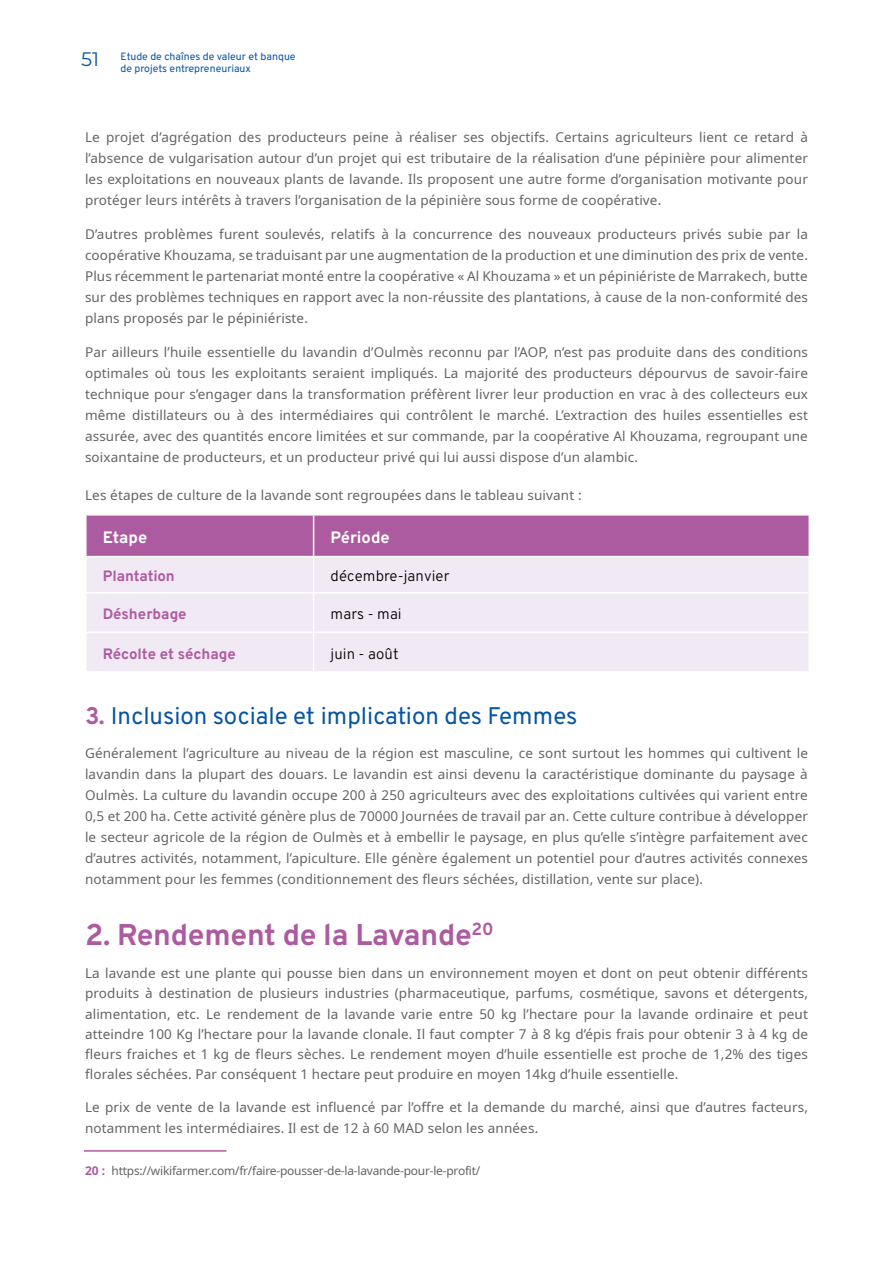
<style>
.page{position:relative;width:893px;height:1263px;background:#fff}
.page>*{position:absolute;margin:0;border:0;box-sizing:border-box;transform-origin:0 0}
.t1{font:700 30px "Overpass";letter-spacing:-.01em;color:#ad5ba0}
.t2{font:24px "Overpass";color:#0655a4}
.t3{font:700 16.5px "Overpass";color:#fff}
.t4{font:700 15px "Overpass";color:#ad5ba0}
.t5{font:15px "Overpass";letter-spacing:.005em;color:#000}
.t6{font:13.5px/21px "Noto Sans";letter-spacing:.01em;color:#636466;text-align:justify}
.t7{font:12px "Noto Sans";letter-spacing:-.02em;color:#636466}
.t8{font:10.5px/12px "Overpass";color:#0655a4;text-align:center}
.s1{font-family:"Montserrat Alternates";font-size:19.5px}
.s2{font-weight:700;color:#ad5ba0}
</style>
<div class="page">
<div style="left:87px;top:516px;width:721px;height:40px;background:#ad5ba0"></div>
<div style="left:87px;top:557px;width:721px;height:114px;background:#f1e9f3"></div>
<hr style="left:313px;top:516px;width:1px;height:40px;background:#fff">
<hr style="left:313px;top:557px;width:1px;height:35px;background:#fff">
<hr style="left:85px;top:592px;width:229px;height:1px;background:#fff">
<hr style="left:314px;top:592px;width:496px;height:1px;background:#fff">
<hr style="left:313px;top:593px;width:1px;height:38px;background:#fff">
<hr style="left:85px;top:631px;width:229px;height:2px;background:#fff">
<hr style="left:314px;top:631px;width:496px;height:2px;background:#fff">
<hr style="left:313px;top:633px;width:1px;height:38px;background:#fff">
<hr style="left:84px;top:1150px;width:142px;height:2px;background:#ad5ba0">
<p class="t8" style="left:81px;top:50px;width:216px"><span class="s1">51</span> Etude de chaînes de valeur et banque de projets entrepreneuriaux</p>
<p class="t6" style="left:85px;top:127px;width:724px">Le projet d’agrégation des producteurs peine à réaliser ses objectifs. Certains agriculteurs lient ce retard à l’absence de vulgarisation autour d’un projet qui est tributaire de la réalisation d’une pépinière pour alimenter les exploitations en nouveaux plants de lavande. Ils proposent une autre forme d’organisation motivante pour protéger leurs intérêts à travers l’organisation de la pépinière sous forme de coopérative.</p>
<p class="t6" style="left:85px;top:224px;width:724px">D’autres problèmes furent soulevés, relatifs à la concurrence des nouveaux producteurs privés subie par la coopérative Khouzama, se traduisant par une augmentation de la production et une diminution des prix de vente.<br>Plus récemment le partenariat monté entre la coopérative « Al Khouzama » et un pépiniériste de Marrakech, butte sur des problèmes techniques en rapport avec la non-réussite des plantations, à cause de la non-conformité des plans proposés par le pépiniériste.</p>
<p class="t6" style="left:85px;top:341px;width:724px">Par ailleurs l’huile essentielle du lavandin d’Oulmès reconnu par l’AOP, n’est pas produite dans des conditions optimales où tous les exploitants seraient impliqués. La majorité des producteurs dépourvus de savoir-faire technique pour s’engager dans la transformation préfèrent livrer leur production en vrac à des collecteurs eux même distillateurs ou à des intermédiaires qui contrôlent le marché. L’extraction des huiles essentielles est assurée, avec des quantités encore limitées et sur commande, par la coopérative Al Khouzama, regroupant une soixantaine de producteurs, et un producteur privé qui lui aussi dispose d’un alambic.</p>
<p class="t6" style="left:85px;top:484px;width:498px">Les étapes de culture de la lavande sont regroupées dans le tableau suivant :</p>
<p class="t3" style="left:103px;top:524px;width:46px">Etape</p>
<p class="t3" style="left:331px;top:524px;width:61px">Période</p>
<p class="t4" style="left:103px;top:564px;width:74px">Plantation</p>
<p class="t5" style="left:331px;top:564px;width:120px">décembre-janvier</p>
<p class="t4" style="left:103px;top:602px;width:85px">Désherbage</p>
<p class="t5" style="left:331px;top:602px;width:73px">mars - mai</p>
<p class="t4" style="left:103px;top:641px;width:134px">Récolte et séchage</p>
<p class="t5" style="left:331px;top:641px;width:70px">juin - août</p>
<h2 class="t2" style="left:85px;top:696px;width:494px"><span class="s2">3.</span> Inclusion sociale et implication des Femmes</h2>
<p class="t6" style="left:85px;top:742px;width:724px">Généralement l’agriculture au niveau de la région est masculine, ce sont surtout les hommes qui cultivent le lavandin dans la plupart des douars. Le lavandin est ainsi devenu la caractéristique dominante du paysage à Oulmès. La culture du lavandin occupe 200 à 250 agriculteurs avec des exploitations cultivées qui varient entre 0,5 et 200 ha. Cette activité génère plus de 70000 Journées de travail par an. Cette culture contribue à développer le secteur agricole de la région de Oulmès et à embellir le paysage, en plus qu’elle s’intègre parfaitement avec d’autres activités, notamment, l’apiculture. Elle génère également un potentiel pour d’autres activités connexes notamment pour les femmes (conditionnement des fleurs séchées, distillation, vente sur place).</p>
<h1 class="t1" style="left:85px;top:911px;width:410px">2. Rendement de la Lavande<sup>20</sup></h1>
<p class="t6" style="left:85px;top:963px;width:724px;line-height:20.2px">La lavande est une plante qui pousse bien dans un environnement moyen et dont on peut obtenir différents produits à destination de plusieurs industries (pharmaceutique, parfums, cosmétique, savons et détergents, alimentation, etc. Le rendement de la lavande varie entre 50 kg l’hectare pour la lavande ordinaire et peut atteindre 100 Kg l’hectare pour la lavande clonale. Il faut compter 7 à 8 kg d’épis frais pour obtenir 3 à 4 kg de fleurs fraiches et 1 kg de fleurs sèches. Le rendement moyen d’huile essentielle est proche de 1,2% des tiges florales séchées. Par conséquent 1 hectare peut produire en moyen 14kg d’huile essentielle.</p>
<p class="t6" style="left:85px;top:1098px;width:724px;line-height:20.2px">Le prix de vente de la lavande est influencé par l’offre et la demande du marché, ainsi que d’autres facteurs, notamment les intermédiaires. Il est de 12 à 60 MAD selon les années.</p>
<p class="t7" style="left:85px;top:1162px;width:397px"><span class="s2">20 :</span> https://wikifarmer.com/fr/faire-pousser-de-la-lavande-pour-le-profit/</p>
</div>
